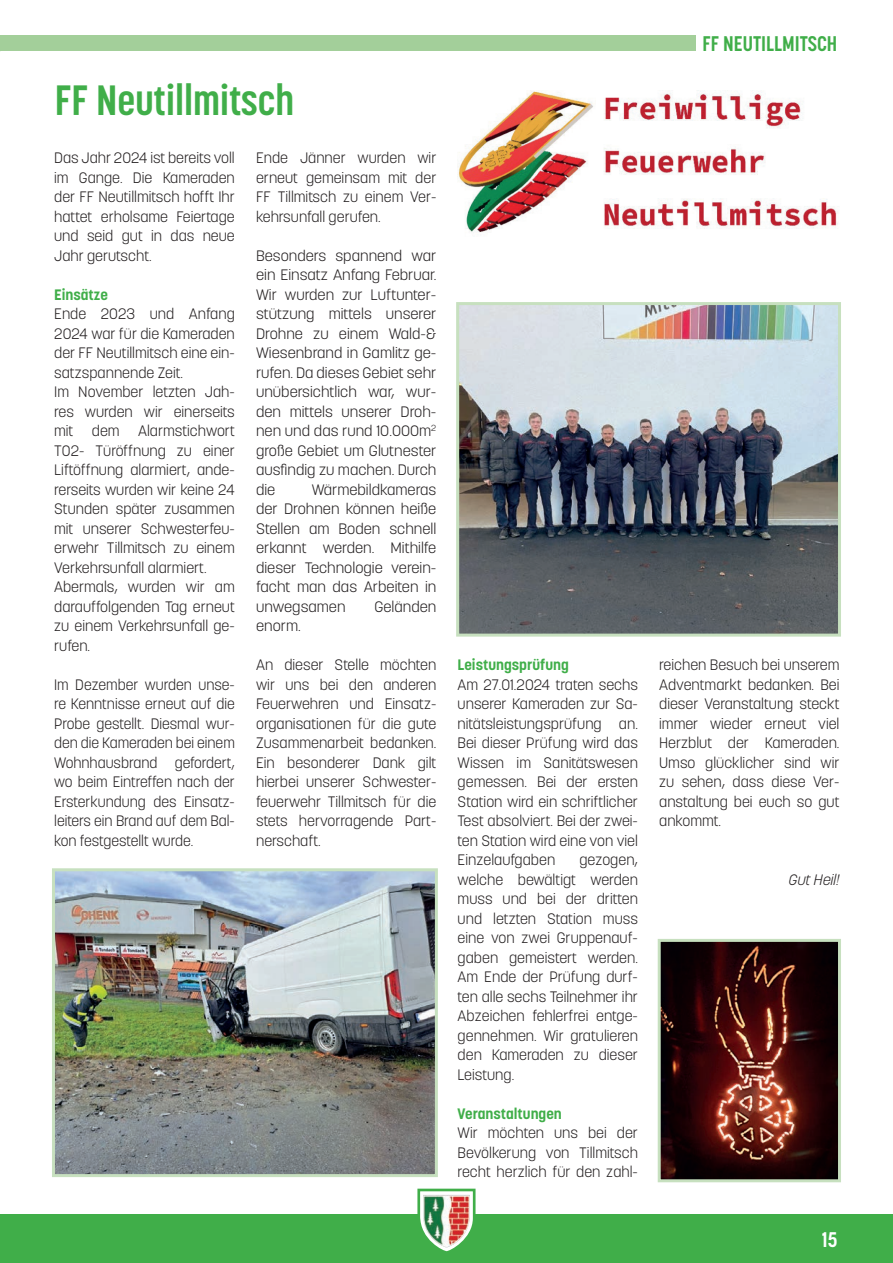
<style>
.page{position:relative;width:893px;height:1263px;background:#fff}
.page>*{position:absolute;margin:0;border:0;box-sizing:border-box;transform-origin:0 0}
.t1{font:700 42px "Korolev Condensed";color:#40ae49}
.t2{font:700 21px "Korolev Condensed";color:#40ae49}
.t3{font:700 21px "Korolev Condensed";color:#fff}
.t4{font:300 15px/19.5px "Korolev";color:#231f20;text-align:justify}
.t5{font:700 15px "Korolev";color:#40ae49}
.t6{font:italic 300 15px "Korolev";color:#231f20}
</style>
<div class="page">
<div style="left:0;top:1214px;width:893px;height:49px;background:#40ae49"></div>
<svg style="left:417px;top:1188px;width:59px;height:64px"></svg>
<img style="left:423px;top:1199px;width:34px;height:48px">
<div style="left:0;top:35px;width:695px;height:16px;background:#a3cf9a"></div>
<img style="left:458px;top:90px;width:380px;height:143px">
<img style="left:662px;top:943px;width:175px;height:235px">
<div style="left:658px;top:939px;width:183px;height:243px;border:3px solid #c7e0bf"></div>
<img style="left:460px;top:306px;width:377px;height:327px">
<div style="left:456px;top:302px;width:385px;height:335px;border:3px solid #c7e0bf"></div>
<img style="left:56px;top:872px;width:378px;height:301px">
<div style="left:52px;top:868px;width:386px;height:309px;border:3px solid #c7e0bf"></div>
<h1 class="t1" style="left:55px;top:75px;width:241px">FF Neutillmitsch</h1>
<p class="t4" style="left:256px;top:148px;width:182px">Ende Jänner wurden wir erneut gemeinsam mit der FF Tillmitsch zu einem Ver&shy;kehrsunfall gerufen.</p>
<p class="t4" style="left:256px;top:246px;width:182px">Besonders spannend war ein Einsatz Anfang Februar.<br>Wir wurden zur Luftunter&shy;stützung mittels unserer Drohne zu einem Wald-&amp; Wiesenbrand in Gamlitz ge&shy;rufen. Da dieses Gebiet sehr unübersichtlich war, wur&shy;den mittels unserer Droh&shy;nen und das rund 10.000m<sup>2 </sup>große Gebiet um Glutnester ausfindig zu machen. Durch die</p>
<p class="t4" style="left:54px;top:148px;width:182px">Das Jahr 2024 ist bereits voll im Gange. Die Kameraden der FF Neutillmitsch hofft Ihr hattet erholsame Feiertage und seid gut in das neue Jahr gerutscht.</p>
<p class="t5" style="left:54px;top:285px;width:55px">Einsätze</p>
<p class="t4" style="left:54px;top:304px;width:182px;text-align:left">Ende 2023 und Anfang<br>2024 war für die Kameraden der FF Neutillmitsch eine ein&shy;satzspannende Zeit.<br>Im November letzten Jah&shy;res wurden wir einerseits mit dem Alarmstichwort<br>T02- Türöffnung zu einer<br>Liftöffnung alarmiert, ande&shy;rerseits wurden wir keine 24<br>Stunden später zusammen mit unserer Schwesterfeu&shy;erwehr Tillmitsch zu einem<br>Verkehrsunfall alarmiert.<br>Abermals, wurden wir am darauffolgenden Tag erneut zu einem Verkehrsunfall ge&shy;rufen.</p>
<p class="t4" style="left:54px;top:675px;width:182px">Im Dezember wurden unse&shy;re Kenntnisse erneut auf die Probe gestellt. Diesmal wur&shy;den die Kameraden bei einem Wohnhausbrand gefordert, wo beim Eintreffen nach der Ersterkundung des Einsatz&shy;leiters ein Brand auf dem Bal&shy;kon festgestellt wurde.</p>
<p class="t4" style="left:256px;top:480px;width:182px;text-indent:56px">Wärmebildkameras der Drohnen können heiße Stellen am Boden schnell erkannt werden. Mithilfe dieser Technologie verein&shy;facht man das Arbeiten in unwegsamen</p>
<p class="t4" style="left:374px;top:597px;width:64px">Geländen</p>
<p class="t4" style="left:256px;top:616px;width:46px">enorm.</p>
<p class="t4" style="left:256px;top:655px;width:182px">An dieser Stelle möchten wir uns bei den anderen Feuerwehren und Einsatz&shy;organisationen für die gute Zusammenarbeit bedanken.<br>Ein besonderer Dank gilt hierbei unserer Schwester&shy;feuerwehr Tillmitsch für die stets hervorragende Part&shy;nerschaft.</p>
<p class="t5" style="left:458px;top:655px;width:113px">Leistungsprüfung</p>
<p class="t4" style="left:458px;top:675px;width:182px">Am 27.01.2024 traten sechs unserer Kameraden zur Sa&shy;nitätsleistungsprüfung an.<br>Bei dieser Prüfung wird das Wissen im Sanitätswesen gemessen. Bei der ersten Station wird ein schriftlicher Test absolviert. Bei der zwei&shy;ten Station wird eine von viel Einzelaufgaben</p>
<p class="t4" style="left:458px;top:850px;width:182px;text-indent:122px">gezogen, welche bewältigt werden muss und bei der dritten und letzten Station muss eine von zwei Gruppenauf&shy;gaben gemeistert werden.<br>Am Ende der Prüfung durf&shy;ten alle sechs Teilnehmer ihr Abzeichen fehlerfrei entge&shy;gennehmen. Wir gratulieren den Kameraden zu dieser Leistung.</p>
<p class="t5" style="left:458px;top:1104px;width:106px">Veranstaltungen</p>
<p class="t4" style="left:458px;top:1123px;width:182px">Wir möchten uns bei der Bevölkerung von Tillmitsch recht herzlich für den zahl-</p>
<h2 class="t2" style="left:703px;top:31px;width:136px">FF NEUTILLMITSCH</h2>
<p class="t4" style="left:659px;top:655px;width:182px">reichen Besuch bei unserem Adventmarkt bedanken. Bei dieser Veranstaltung steckt immer wieder erneut viel Herzblut der Kameraden.<br>Umso glücklicher sind wir zu sehen, dass diese Ver&shy;anstaltung bei euch so gut ankommt.</p>
<p class="t6" style="left:789px;top:870px;width:52px">Gut Heil!</p>
<h2 class="t3" style="left:822px;top:1227px;width:17px">15</h2>
</div>
